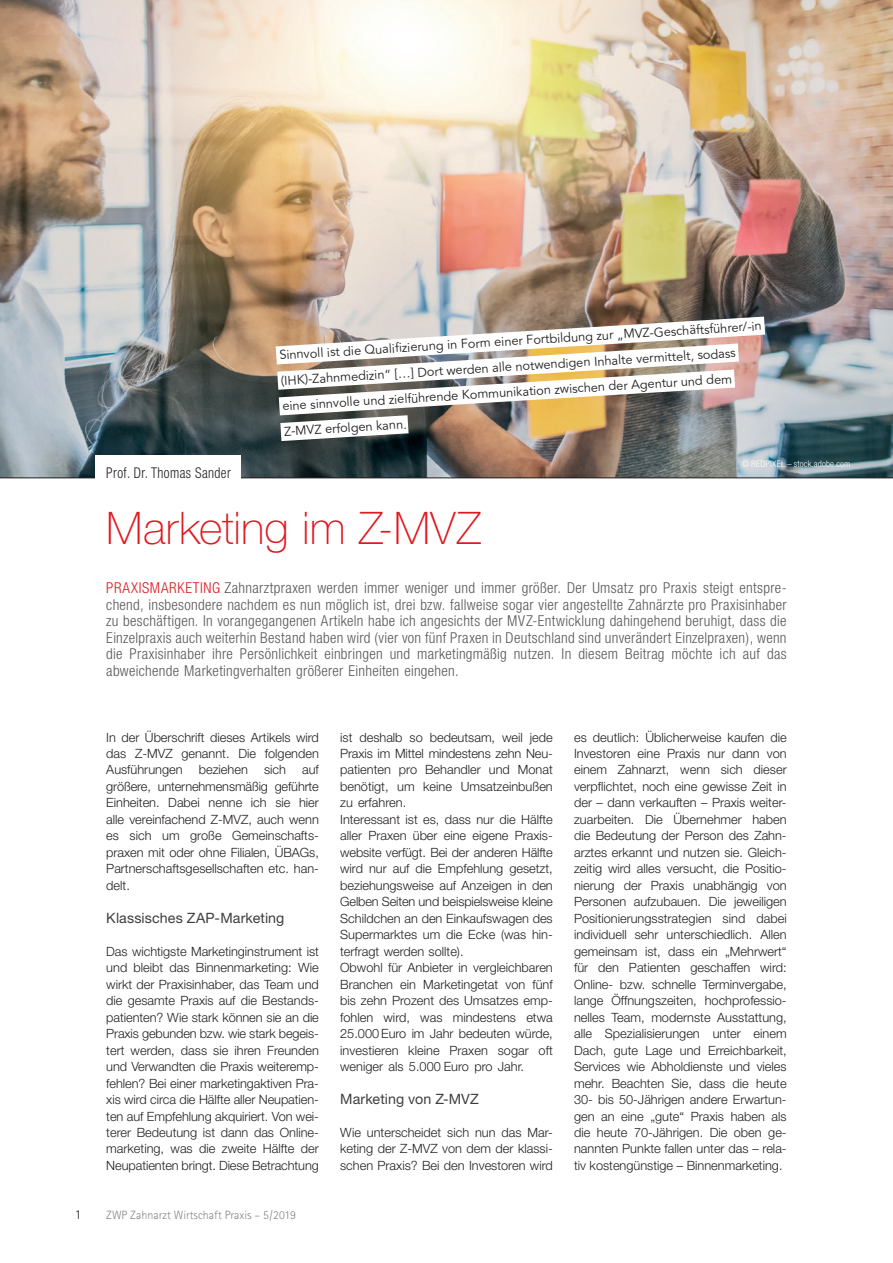
<style>
.page{position:relative;width:893px;height:1263px;background:#fff}
.page>*{position:absolute;margin:0;border:0;box-sizing:border-box;transform-origin:0 0}
.Headline{font:100 45px "Helvetica Neue";letter-spacing:.005em;color:#de1920}
.Teaser{font:300 condensed 15px/16.5px "Helvetica Neue";letter-spacing:.02em;color:#57585a;text-align:justify}
.Author{font:300 condensed 14.85px "Helvetica Neue";letter-spacing:.03em;color:#231f20;scale:.91 1}
.Crossheading{font:14.25px "Helvetica Neue";letter-spacing:.005em;color:#3e3e3f}
.t1{font:300 13.5px "Rotis Sans Serif";color:#231f20}
.Content{font:300 12.75px/16.5px "Helvetica Neue";color:#231f20;text-align:justify}
.Content-2{font:12.75px/25.7px "Avenir";color:#231f20}
.t2{font:300 12px "Rotis Sans Serif";color:#808285}
.Copyright{font:300 condensed 9px "Helvetica Neue";letter-spacing:.02em;color:#fff}
.s1{color:#de1920}
</style>
<div class="page">
<img style="left:0;top:0;width:893px;height:478px">
<hr style="left:240px;top:478px;width:653px;height:1px;background:#231f20">
<hr style="left:0;top:478px;width:96px;height:1px;background:#231f20">
<div style="left:96px;top:456px;width:145px;height:38px;background:#fff"></div>
<img style="left:276px;top:317px;width:489px;height:124px">
<p class="Author" style="left:106px;top:464px;width:138px">Prof. Dr. Thomas Sander</p>
<p class="Content-2" style="left:279px;top:341px;width:485px;rotate:-3deg">Sinnvoll ist die Qualifi zierung in Form einer Fortbildung zur „MVZ-Geschäftsführer/-in (IHK)-Zahnmedizin“ […] Dort werden alle notwendigen Inhalte vermittelt, sodass<br>eine sinnvolle und zielführende Kommunikation zwischen der Agentur und dem</p>
<p class="Content-2" style="left:283px;top:418px;width:124px;rotate:-3deg">Z-MVZ erfolgen kann.</p>
<p class="Copyright" style="left:742px;top:459px;width:110px">© REDPIXEL – stock.adobe.com</p>
<p class="Headline" style="left:106px;top:502px;width:376px">Marketing im Z-MVZ</p>
<p class="Teaser" style="left:106px;top:579px;width:682px"><span class="s1">PRAXISMARKETING</span> Zahnarztpraxen werden immer weniger und immer größer. Der Umsatz pro Praxis steigt entspre&shy;chend, insbesondere nachdem es nun möglich ist, drei bzw. fallweise sogar vier angestellte Zahnärzte pro Praxisinhaber zu beschäftigen. In vorangegangenen Artikeln habe ich angesichts der MVZ-Entwicklung dahingehend beruhigt, dass die Einzelpraxis auch weiterhin Bestand haben wird (vier von fünf Praxen in Deutschland sind unverändert Einzelpraxen), wenn die Praxisinhaber ihre Persönlichkeit einbringen und marketingmäßig nutzen. In diesem Beitrag möchte ich auf das abweichende Marketingverhalten größerer Einheiten eingehen.</p>
<p class="Content" style="left:106px;top:728px;width:214px">In der Überschrift dieses Artikels wird das Z-MVZ genannt. Die folgenden Ausführungen</p>
<p class="Content" style="left:106px;top:761px;width:214px;text-indent:196px">auf größere, unternehmensmäßig geführte Einheiten. Dabei nenne ich sie hier alle vereinfachend Z-MVZ, auch wenn es sich um große Gemeinschafts&shy;praxen mit oder ohne Filialen, ÜBAGs, Partnerschaftsgesellschaften etc. han&shy;delt.</p>
<p class="Crossheading" style="left:106px;top:909px;width:180px">Klassisches ZAP-Marketing</p>
<p class="Content" style="left:106px;top:943px;width:214px;text-align:left">Das wichtigste Marketinginstrument ist und bleibt das Binnenmarketing: Wie wirkt der Praxisinhaber, das Team und die gesamte Praxis auf die Bestands&shy;patienten? Wie stark können sie an die Praxis gebunden bzw. wie stark begeis&shy;tert werden, dass sie ihren Freunden und Verwandten die Praxis weiteremp&shy;fehlen? Bei einer marketingaktiven Pra&shy;xis wird circa die Hälfte aller Neupatien&shy;ten auf Empfehlung akquiriert. Von wei&shy;terer Bedeutung ist dann das Online&shy;marketing, was die zweite Hälfte der Neupatienten bringt. Diese Betrachtung</p>
<p class="Content" style="left:199px;top:761px;width:51px">beziehen</p>
<p class="Content" style="left:264px;top:761px;width:23px">sich</p>
<p class="t1" style="left:75px;top:1207px;width:8px">1</p>
<p class="t2" style="left:106px;top:1208px;width:191px">ZWP Zahnarzt Wirtschaft Praxis – 5/2019</p>
<p class="Content" style="left:340px;top:728px;width:214px">ist deshalb so bedeutsam, weil jede Praxis im Mittel mindestens zehn Neu&shy;patienten pro Behandler und Monat benötigt, um keine Umsatzeinbußen zu erfahren.</p>
<p class="Content" style="left:340px;top:811px;width:214px;text-align:left">Interessant ist es, dass nur die Hälfte aller Praxen über eine eigene Praxis&shy;website verfügt. Bei der anderen Hälfte wird nur auf die Empfehlung gesetzt, beziehungsweise auf Anzeigen in den Gelben Seiten und beispielsweise kleine Schildchen an den Einkaufswagen des Supermarktes um die Ecke (was hin&shy;terfragt werden sollte).</p>
<p class="Content" style="left:340px;top:959px;width:214px">Obwohl für Anbieter in vergleichbaren Branchen ein Marketingetat von fünf bis zehn Prozent des Umsatzes emp&shy;fohlen wird, was mindestens etwa 25.000 Euro im Jahr bedeuten würde, investieren kleine Praxen sogar oft weniger als 5.000 Euro pro Jahr.</p>
<p class="Crossheading" style="left:340px;top:1090px;width:140px">Marketing von Z-MVZ</p>
<p class="Content" style="left:340px;top:1124px;width:214px;text-align:left">Wie unterscheidet sich nun das Mar&shy;keting der Z-MVZ von dem der klassi&shy;schen Praxis? Bei den Investoren wird</p>
<p class="Content" style="left:574px;top:728px;width:214px;text-align:left">es deutlich: Üblicherweise kaufen die Investoren eine Praxis nur dann von einem Zahnarzt, wenn sich dieser verpflichtet, noch eine gewisse Zeit in der – dann verkauften – Praxis weiter&shy;zuarbeiten. Die Übernehmer haben die Bedeutung der Person des Zahn&shy;arztes erkannt und nutzen sie. Gleich&shy;zeitig wird alles versucht, die Positio&shy;nierung der Praxis unabhängig von Personen aufzubauen. Die jeweiligen Positionierungsstrategien sind dabei individuell sehr unterschiedlich. Allen gemeinsam ist, dass ein „Mehrwert“ für den Patienten geschaffen wird:<br>Online- bzw. schnelle Terminvergabe, lange Öffnungszeiten, hochprofessio&shy;nelles Team, modernste Ausstattung, alle Spezialisierungen unter einem Dach, gute Lage und Erreichbarkeit, Services wie Abholdienste und vieles mehr. Beachten Sie, dass die heute 30- bis 50-Jährigen andere Erwartun&shy;gen an eine „gute“ Praxis haben als die heute 70-Jährigen. Die oben ge&shy;nannten Punkte fallen unter das – rela&shy;tiv kostengünstige – Binnenmarketing.</p>
</div>
